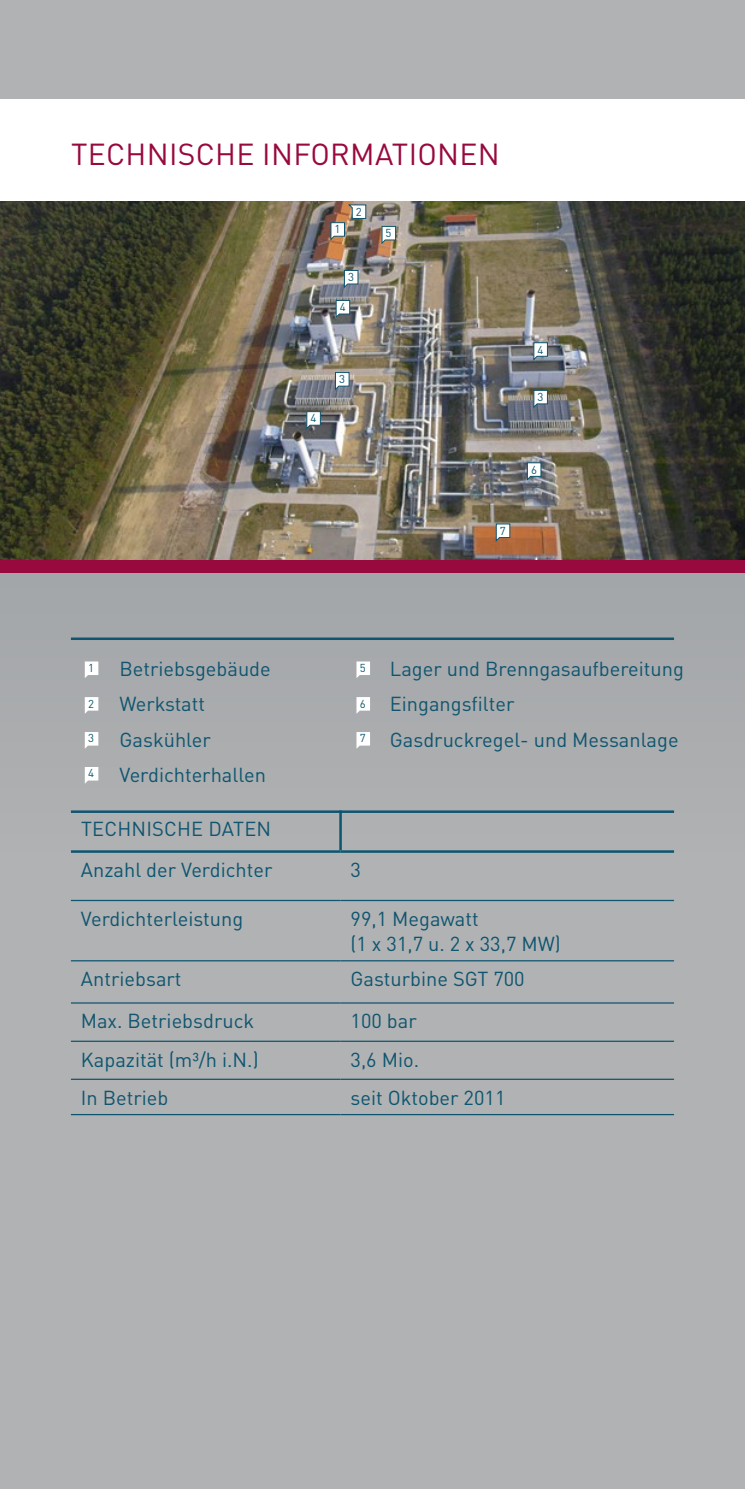
<style>
.page{position:relative;width:745px;height:1489px;background:#fff}
.page>*{position:absolute;margin:0;border:0;box-sizing:border-box;transform-origin:0 0}
.t1{font:30px "DINOT";letter-spacing:.01em;color:#98093e}
.t2{font:20px/25px "DINOT";color:#0f556f}
.t3{font:20px "DINOT";color:#0b5670}
.t4{font:11.5px "DINOT";color:#0b5670}
</style>
<div class="page">
<div style="left:0;top:0;width:744px;height:1488px;background:#b1b2b3"></div>
<div style="left:0;top:100px;width:744px;height:102px;background:#fff"></div>
<div style="left:0;top:373px;width:744px;height:480px;background:#a9abae"></div>
<img style="left:0;top:202px;width:744px;height:358px">
<div style="left:0;top:560px;width:744px;height:13px;background:#98093e"></div>
<hr style="left:339px;top:810px;width:2px;height:40px;background:#0b5670">
<hr style="left:71px;top:850px;width:269px;height:2px;background:#0b5670">
<hr style="left:340px;top:850px;width:333px;height:2px;background:#0b5670">
<hr style="left:71px;top:899px;width:269px;height:2px;background:#0f556f">
<hr style="left:340px;top:899px;width:333px;height:2px;background:#0f556f">
<hr style="left:71px;top:960px;width:269px;height:1px;background:#0f556f">
<hr style="left:340px;top:960px;width:333px;height:1px;background:#0f556f">
<hr style="left:71px;top:1002px;width:269px;height:1px;background:#0f556f">
<hr style="left:340px;top:1002px;width:333px;height:1px;background:#0f556f">
<hr style="left:71px;top:1078px;width:269px;height:1px;background:#0f556f">
<hr style="left:340px;top:1078px;width:333px;height:1px;background:#0f556f">
<hr style="left:71px;top:1040px;width:269px;height:1px;background:#0b5670">
<hr style="left:340px;top:1040px;width:333px;height:1px;background:#0b5670">
<hr style="left:71px;top:1113px;width:269px;height:2px;background:#0f556f">
<hr style="left:340px;top:1113px;width:333px;height:2px;background:#0f556f">
<svg style="left:381px;top:226px;width:15px;height:18px"></svg>
<svg style="left:495px;top:523px;width:15px;height:19px"></svg>
<svg style="left:343px;top:270px;width:15px;height:19px"></svg>
<svg style="left:335px;top:300px;width:15px;height:19px"></svg>
<svg style="left:306px;top:411px;width:15px;height:19px"></svg>
<svg style="left:533px;top:342px;width:14px;height:19px"></svg>
<svg style="left:334px;top:372px;width:15px;height:19px"></svg>
<svg style="left:533px;top:390px;width:14px;height:18px"></svg>
<svg style="left:526px;top:462px;width:15px;height:19px"></svg>
<svg style="left:330px;top:204px;width:36px;height:37px"></svg>
<svg style="left:85px;top:661px;width:13px;height:17px"></svg>
<svg style="left:356px;top:661px;width:14px;height:17px"></svg>
<svg style="left:85px;top:697px;width:13px;height:16px"></svg>
<svg style="left:356px;top:697px;width:14px;height:16px"></svg>
<svg style="left:85px;top:732px;width:13px;height:16px"></svg>
<svg style="left:356px;top:732px;width:14px;height:16px"></svg>
<svg style="left:85px;top:767px;width:13px;height:16px"></svg>
<hr style="left:71px;top:810px;width:602px;height:3px;background:#0f556f">
<hr style="left:71px;top:637px;width:602px;height:3px;background:#0f556f">
<h1 class="t1" style="left:71px;top:135px;width:430px">TECHNISCHE INFORMATIONEN</h1>
<p class="t4" style="left:355px;top:204px;width:7px">2</p>
<p class="t4" style="left:334px;top:222px;width:7px">1</p>
<p class="t4" style="left:385px;top:226px;width:7px">5</p>
<p class="t4" style="left:348px;top:270px;width:7px">3</p>
<p class="t4" style="left:339px;top:300px;width:7px">4</p>
<p class="t4" style="left:310px;top:411px;width:7px">4</p>
<p class="t4" style="left:339px;top:372px;width:7px">3</p>
<p class="t4" style="left:499px;top:523px;width:7px">7</p>
<p class="t4" style="left:537px;top:342px;width:7px">4</p>
<p class="t4" style="left:537px;top:390px;width:7px">3</p>
<p class="t4" style="left:530px;top:462px;width:7px">6</p>
<p class="t2" style="left:119px;top:656px;width:153px">Betriebsgebäude</p>
<p class="t2" style="left:389px;top:656px;width:295px">Lager und Brenngasaufbereitung</p>
<p class="t2" style="left:119px;top:691px;width:87px">Werkstatt</p>
<p class="t2" style="left:389px;top:691px;width:126px">Eingangsfilter</p>
<p class="t2" style="left:119px;top:726px;width:93px">Gaskühler</p>
<p class="t2" style="left:389px;top:726px;width:290px">Gasdruckregel- und Messanlage</p>
<p class="t2" style="left:119px;top:761px;width:148px">Verdichterhallen</p>
<p class="t2" style="left:81px;top:815px;width:191px">TECHNISCHE DATEN</p>
<p class="t3" style="left:81px;top:857px;width:193px">Anzahl der Verdichter</p>
<p class="t2" style="left:350px;top:856px;width:12px">3</p>
<p class="t2" style="left:81px;top:905px;width:164px">Verdichterleistung</p>
<p class="t2" style="left:350px;top:905px;width:212px">99,1 Megawatt<br>(1 x 31,7 u. 2 x 33,7 MW)</p>
<p class="t2" style="left:81px;top:966px;width:102px">Antriebsart</p>
<p class="t2" style="left:350px;top:966px;width:175px">Gasturbine SGT 700</p>
<p class="t2" style="left:81px;top:1008px;width:175px">Max. Betriebsdruck</p>
<p class="t2" style="left:350px;top:1008px;width:68px">100 bar</p>
<p class="t3" style="left:81px;top:1046px;width:179px">Kapazität (m³/h i.N.)</p>
<p class="t2" style="left:350px;top:1046px;width:70px">3,6 Mio.</p>
<p class="t2" style="left:81px;top:1084px;width:89px">In Betrieb</p>
<p class="t3" style="left:350px;top:1084px;width:156px">seit Oktober 2011</p>
<p class="t4" style="left:88px;top:660px;width:7px">1</p>
<p class="t4" style="left:359px;top:660px;width:7px">5</p>
<p class="t4" style="left:88px;top:696px;width:7px">2</p>
<p class="t4" style="left:359px;top:696px;width:7px">6</p>
<p class="t4" style="left:88px;top:731px;width:7px">3</p>
<p class="t4" style="left:359px;top:731px;width:7px">7</p>
<p class="t4" style="left:88px;top:766px;width:7px">4</p>
</div>
